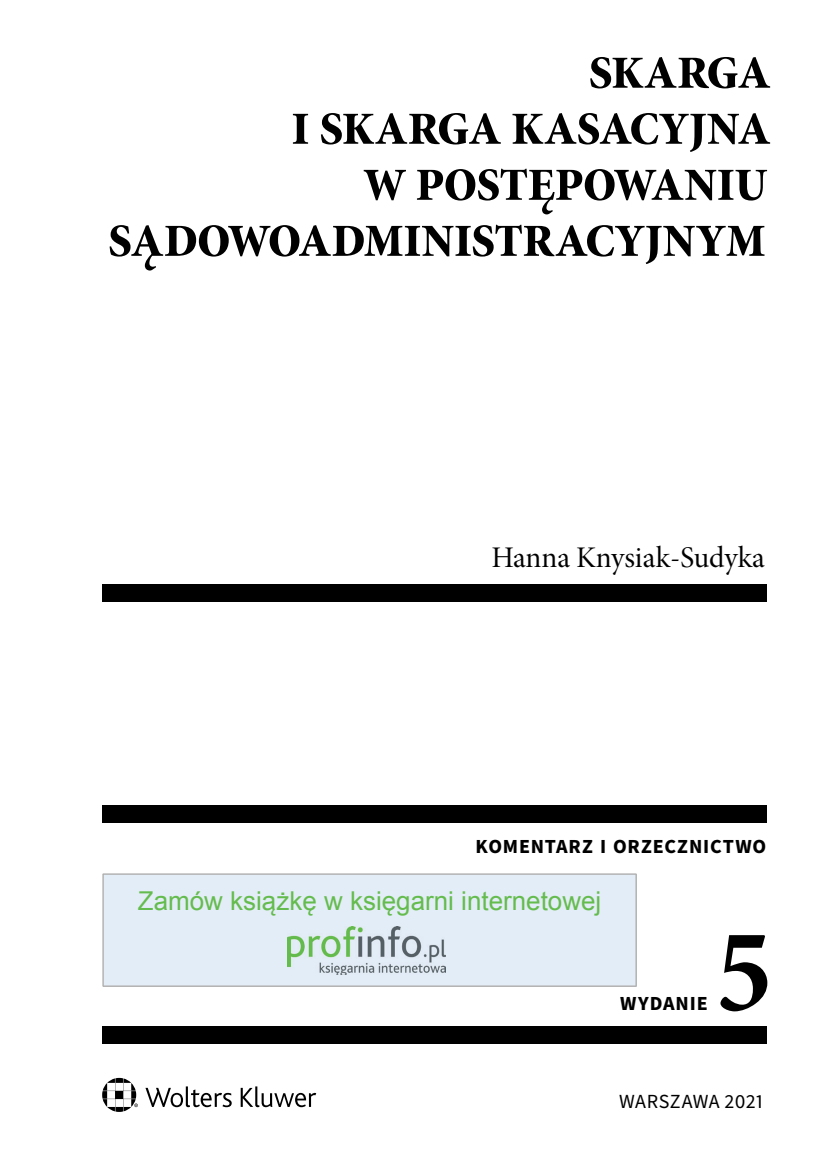
<style>
.page{position:relative;width:823px;height:1163px;background:#fff}
.page>*{position:absolute;margin:0;border:0;box-sizing:border-box;transform-origin:0 0}
.t1{font:700 condensed 120px "Minion Pro";color:#000}
.t2{font:64px/56px "Minion Pro Bold Cn Subh";letter-spacing:-.025em;color:#000;text-align:right}
.t3{font:30px "Minion Pro Subh";color:#000}
.t4{font:26px "Arial";color:#65bc4e}
.t5{font:700 20px "Source Sans Pro";letter-spacing:.04em;color:#000}
.t6{font:20px "Source Sans Pro";letter-spacing:.01em;color:#000}
</style>
<div class="page">
<svg style="left:102px;top:1077px;width:214px;height:34px"></svg>
<div style="left:102px;top:584px;width:663px;height:17px;background:#000"></div>
<div style="left:102px;top:1026px;width:663px;height:17px;background:#000"></div>
<div style="left:102px;top:805px;width:663px;height:17px;background:#000"></div>
<div style="left:102px;top:873px;width:534px;height:113px;background:#e3edf7"></div>
<div style="left:111px;top:890px;width:517px;height:34px;background:#e3edf7"></div>
<div style="left:287px;top:926px;width:164px;height:50px;background:#e3edf7"></div>
<img style="left:287px;top:926px;width:158px;height:48px">
<p class="t2" style="left:107px;top:39px;width:665px">Skarga<br>i skarga kasacyjna<br>w postępowaniu sądowoadministracyjnym</p>
<p class="t3" style="left:491px;top:538px;width:275px">Hanna Knysiak-Sudyka</p>
<p class="t5" style="left:475px;top:832px;width:292px">KOMENTARZ I ORZECZNICTWO</p>
<p class="t4" style="left:138px;top:883px;width:465px">Zamów książkę w księgarni internetowej</p>
<p class="t5" style="left:619px;top:989px;width:89px">WYDANIE</p>
<h1 class="t1" style="left:717px;top:888px;width:56px">5</h1>
<p class="t6" style="left:619px;top:1087px;width:145px">WARSZAWA 2021</p>
</div>
